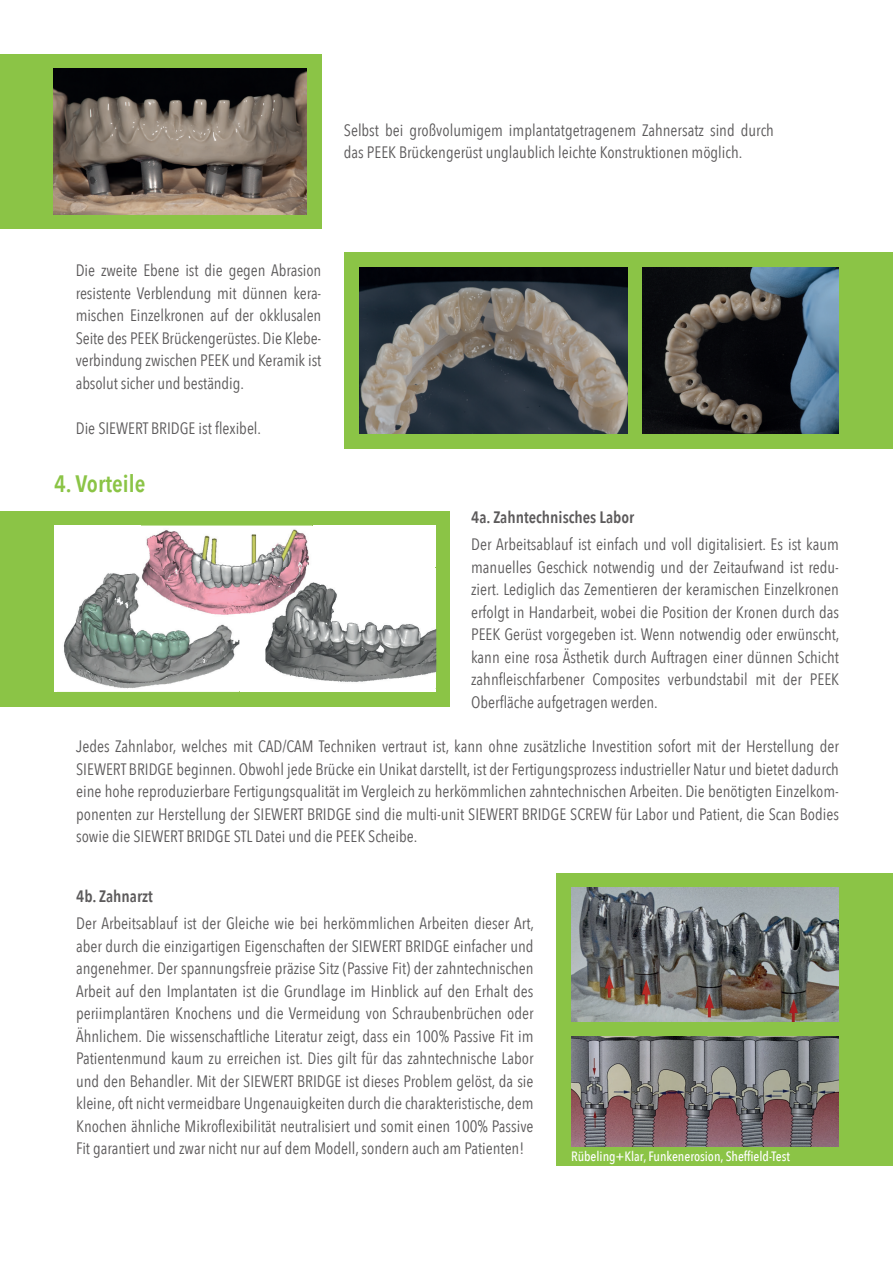
<style>
.page{position:relative;width:893px;height:1263px;background:#fff}
.page>*{position:absolute;margin:0;border:0;box-sizing:border-box;transform-origin:0 0}
.t1{font:600 23.7px "Avenir Next Condensed";letter-spacing:.005em;color:#8bc446}
.t2{font:16.5px/22.5px "Avenir Next Condensed";color:#5c5a5b;text-align:justify}
.t3{font:600 16.5px "Avenir Next Condensed";color:#5c5a5b}
.t4{font:500 13.5px "Avenir Next Condensed";letter-spacing:-.005em;color:#fff}
</style>
<div class="page">
<div style="left:345px;top:252px;width:548px;height:196px;background:#8bc446"></div>
<div style="left:556px;top:873px;width:337px;height:292px;background:#8bc446"></div>
<img style="left:359px;top:267px;width:268px;height:167px">
<img style="left:571px;top:1036px;width:268px;height:111px">
<div style="left:0;top:511px;width:449px;height:195px;background:#8bc446"></div>
<div style="left:54px;top:525px;width:382px;height:167px;background:#fff"></div>
<img style="left:141px;top:525px;width:171px;height:89px">
<img style="left:57px;top:573px;width:182px;height:119px">
<img style="left:141px;top:562px;width:98px;height:68px">
<img style="left:571px;top:888px;width:268px;height:133px">
<img style="left:265px;top:582px;width:172px;height:107px">
<img style="left:265px;top:568px;width:47px;height:62px">
<img style="left:642px;top:267px;width:197px;height:167px">
<div style="left:0;top:54px;width:322px;height:174px;background:#8bc446"></div>
<img style="left:54px;top:68px;width:253px;height:146px">
<p class="t2" style="left:344px;top:118px;width:432px">Selbst bei großvolumigem implantatgetragenem Zahnersatz sind durch das PEEK Brückengerüst unglaublich leichte Konstruktionen möglich.</p>
<p class="t2" style="left:76px;top:258px;width:247px">Die zweite Ebene ist die gegen Abrasion resistente Verblendung mit dünnen kera&shy;mischen Einzelkronen auf der okklusalen Seite des PEEK Brückengerüstes. Die Klebe&shy;verbindung zwischen PEEK und Keramik ist absolut sicher und beständig.</p>
<p class="t2" style="left:76px;top:416px;width:187px">Die SIEWERT BRIDGE ist flexibel.</p>
<h1 class="t1" style="left:54px;top:463px;width:93px">4. Vorteile</h1>
<p class="t3" style="left:471px;top:503px;width:165px">4a. Zahntechnisches Labor</p>
<p class="t2" style="left:471px;top:532px;width:370px">Der Arbeitsablauf ist einfach und voll digitalisiert. Es ist kaum manuelles Geschick notwendig und der Zeitaufwand ist redu&shy;ziert. Lediglich das Zementieren der keramischen Einzelkronen erfolgt in Handarbeit, wobei die Position der Kronen durch das PEEK Gerüst vorgegeben ist. Wenn notwendig oder erwünscht, kann eine rosa Ästhetik durch Auftragen einer dünnen Schicht zahnfleischfarbener Composites verbundstabil mit der PEEK Oberfläche aufgetragen werden.</p>
<p class="t2" style="left:76px;top:734px;width:764px">Jedes Zahnlabor, welches mit CAD/CAM Techniken vertraut ist, kann ohne zusätzliche Investition sofort mit der Herstellung der SIEWERT BRIDGE beginnen. Obwohl jede Brücke ein Unikat darstellt, ist der Fertigungsprozess industrieller Natur und bietet dadurch eine hohe reproduzierbare Fertigungsqualität im Vergleich zu herkömmlichen zahntechnischen Arbeiten. Die benötigten Einzelkom&shy;ponenten zur Herstellung der SIEWERT BRIDGE sind die multi-unit SIEWERT BRIDGE SCREW für Labor und Patient, die Scan Bodies sowie die SIEWERT BRIDGE STL Datei und die PEEK Scheibe.</p>
<p class="t3" style="left:76px;top:882px;width:78px">4b. Zahnarzt</p>
<p class="t2" style="left:76px;top:911px;width:459px">Der Arbeitsablauf ist der Gleiche wie bei herkömmlichen Arbeiten dieser Art, aber durch die einzigartigen Eigenschaften der SIEWERT BRIDGE einfacher und angenehmer. Der spannungsfreie präzise Sitz (Passive Fit) der zahntechnischen Arbeit auf den Implantaten ist die Grundlage im Hinblick auf den Erhalt des periimplantären Knochens und die Vermeidung von Schraubenbrüchen oder Ähnlichem. Die wissenschaftliche Literatur zeigt, dass ein 100% Passive Fit im Patientenmund kaum zu erreichen ist. Dies gilt für das zahntechnische Labor und den Behandler. Mit der SIEWERT BRIDGE ist dieses Problem gelöst, da sie kleine, oft nicht vermeidbare Ungenauigkeiten durch die charakteristische, dem Knochen ähnliche Mikroflexibilität neutralisiert und somit einen 100% Passive Fit garantiert und zwar nicht nur auf dem Modell, sondern auch am Patienten!</p>
<p class="t4" style="left:571px;top:1148px;width:220px">Rübeling+Klar, Funkenerosion, Sheffield-Test</p>
</div>
